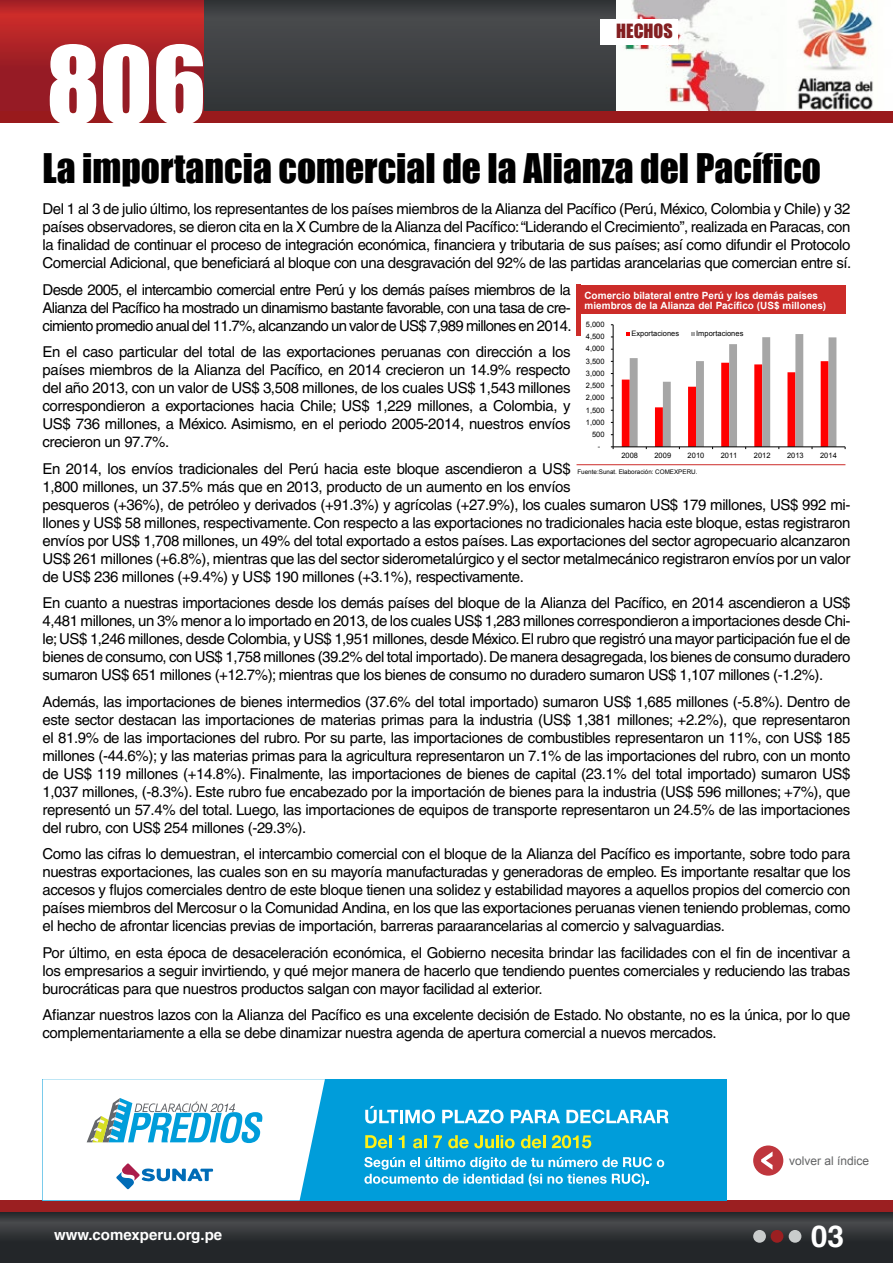
<style>
.page{position:relative;width:893px;height:1263px;background:#fff}
.page>*{position:absolute;margin:0;border:0;box-sizing:border-box;transform-origin:0 0}
.t1{font:99px "Impact";color:#fff}
.t2{font:37.5px "Impact";color:#000}
.t3{font:700 30px "Helvetica";color:#fff}
.t4{font:18px "Impact";color:#831f21}
.t5{font:15px/18px "Helvetica";letter-spacing:-.025em;color:#000;text-align:justify}
.t6{font:700 15px "Helvetica";color:#fff}
.t7{font:12px "Arial";color:#636465}
.t8{font:700 9.9px/9.9px "Arial";color:#fff}
.t9{font:7.5px "Arial";color:#000}
.t10{font:6.3px "Arial";letter-spacing:-.005em;color:#000}
</style>
<div class="page">
<div style="left:200px;top:0;width:693px;height:123px;background:#3d3f41"></div>
<img style="left:617px;top:0;width:276px;height:111px">
<svg style="left:0;top:1212px;width:893px;height:51px;background:#2d3033"></svg>
<div style="left:0;top:1200px;width:893px;height:12px;background:#9b1f21"></div>
<div style="left:753px;top:1230px;width:13px;height:13px;background:#c9cccc;border-radius:50%"></div>
<div style="left:771px;top:1230px;width:12px;height:13px;background:#9b1f21;border-radius:50%"></div>
<div style="left:789px;top:1230px;width:12px;height:13px;background:#c9cccc;border-radius:50%"></div>
<div style="left:753px;top:1145px;width:30px;height:31px;background:#bf363d;border-radius:50%"></div>
<svg style="left:761px;top:1152px;width:11px;height:18px"></svg>
<svg style="left:0;top:0;width:203px;height:111px;background:#a72026"></svg>
<div style="left:0;top:111px;width:893px;height:12px;background:#991a1c"></div>
<div style="left:600px;top:19px;width:78px;height:25px;background:#fff"></div>
<div style="left:43px;top:1079px;width:684px;height:121px;background:#009dda"></div>
<svg style="left:364px;top:1157px;width:300px;height:29px"></svg>
<svg style="left:365px;top:1106px;width:70px;height:17px"></svg>
<svg style="left:442px;top:1109px;width:62px;height:14px"></svg>
<svg style="left:511px;top:1110px;width:49px;height:13px"></svg>
<svg style="left:566px;top:1109px;width:102px;height:14px"></svg>
<svg style="left:365px;top:1135px;width:26px;height:13px"></svg>
<svg style="left:399px;top:1135px;width:6px;height:13px"></svg>
<svg style="left:413px;top:1135px;width:14px;height:13px"></svg>
<svg style="left:433px;top:1135px;width:9px;height:13px"></svg>
<svg style="left:448px;top:1135px;width:67px;height:13px"></svg>
<svg style="left:521px;top:1135px;width:24px;height:13px"></svg>
<svg style="left:552px;top:1135px;width:39px;height:13px"></svg>
<svg style="left:43px;top:1079px;width:282px;height:121px;background:#d7ecf4"></svg>
<div style="left:576px;top:285px;width:270px;height:28px;background:#cc2c29"></div>
<div style="left:576px;top:285px;width:5px;height:51px;background:#cc2c29"></div>
<hr style="left:576px;top:464px;width:269px;height:1px;background:#cc2c29">
<hr style="left:613px;top:325px;width:1px;height:122px;background:#000">
<hr style="left:613px;top:447px;width:232px;height:1px;background:#000">
<svg style="left:622px;top:332px;width:214px;height:117px"></svg>
<h1 class="t1" style="left:47px;top:8px;width:161px">806</h1>
<p class="t4" style="left:616px;top:17px;width:58px">hechos</p>
<h2 class="t2" style="left:43px;top:139px;width:780px">La importancia comercial de la Alianza del Pacífico</h2>
<p class="t5" style="left:43px;top:200px;width:810px">Del 1 al 3 de julio último, los representantes de los países miembros de la Alianza del Pacífico (Perú, México, Colombia y Chile) y 32 países observadores, se dieron cita en la X Cumbre de la Alianza del Pacífico: “Liderando el Crecimiento”, realizada en Paracas, con la finalidad de continuar el proceso de integración económica, financiera y tributaria de sus países; así como difundir el Protocolo Comercial Adicional, que beneficiará al bloque con una desgravación del 92% de las partidas arancelarias que comercian entre sí.</p>
<p class="t5" style="left:43px;top:280px;width:531px">Desde 2005, el intercambio comercial entre Perú y los demás países miembros de la Alianza del Pacífico ha mostrado un dinamismo bastante favorable, con una tasa de cre&shy;cimiento promedio anual del 11.7%, alcanzando un valor de US$ 7,989 millones en 2014.</p>
<p class="t5" style="left:43px;top:343px;width:530px">En el caso particular del total de las exportaciones peruanas con dirección a los países miembros de la Alianza del Pacífico, en 2014 crecieron un 14.9% respecto del año 2013, con un valor de US$ 3,508 millones, de los cuales US$ 1,543 millones correspondieron a exportaciones hacia Chile; US$ 1,229 millones, a Colombia, y US$ 736 millones, a México. Asimismo, en el periodo 2005-2014, nuestros envíos crecieron un 97.7%.</p>
<p class="t5" style="left:43px;top:459px;width:809px;text-align:left">En 2014, los envíos tradicionales del Perú hacia este bloque ascendieron a US$<br>1,800 millones, un 37.5% más que en 2013, producto de un aumento en los envíos<br>pesqueros (+36%), de petróleo y derivados (+91.3%) y agrícolas (+27.9%), los cuales sumaron US$ 179 millones, US$ 992 mi&shy;llones y US$ 58 millones, respectivamente. Con respecto a las exportaciones no tradicionales hacia este bloque, estas registraron envíos por US$ 1,708 millones, un 49% del total exportado a estos países. Las exportaciones del sector agropecuario alcanzaron US$ 261 millones (+6.8%), mientras que las del sector siderometalúrgico y el sector metalmecánico registraron envíos por un valor de US$ 236 millones (+9.4%) y US$ 190 millones (+3.1%), respectivamente.</p>
<p class="t5" style="left:43px;top:594px;width:809px">En cuanto a nuestras importaciones desde los demás países del bloque de la Alianza del Pacífico, en 2014 ascendieron a US$ 4,481 millones, un 3% menor a lo importado en 2013, de los cuales US$ 1,283 millones correspondieron a importaciones desde Chi&shy;le; US$ 1,246 millones, desde Colombia, y US$ 1,951 millones, desde México. El rubro que registró una mayor participación fue el de bienes de consumo, con US$ 1,758 millones (39.2% del total importado). De manera desagregada, los bienes de consumo duradero sumaron US$ 651 millones (+12.7%); mientras que los bienes de consumo no duradero sumaron US$ 1,107 millones (-1.2%).</p>
<p class="t5" style="left:43px;top:692px;width:809px">Además, las importaciones de bienes intermedios (37.6% del total importado) sumaron US$ 1,685 millones (-5.8%). Dentro de este sector destacan las importaciones de materias primas para la industria (US$ 1,381 millones; +2.2%), que representaron el 81.9% de las importaciones del rubro. Por su parte, las importaciones de combustibles representaron un 11%, con US$ 185 millones (-44.6%); y las materias primas para la agricultura representaron un 7.1% de las importaciones del rubro, con un monto de US$ 119 millones (+14.8%). Finalmente, las importaciones de bienes de capital (23.1% del total importado) sumaron US$ 1,037 millones, (-8.3%). Este rubro fue encabezado por la importación de bienes para la industria (US$ 596 millones; +7%), que representó un 57.4% del total. Luego, las importaciones de equipos de transporte representaron un 24.5% de las importaciones del rubro, con US$ 254 millones (-29.3%).</p>
<p class="t5" style="left:43px;top:845px;width:809px">Como las cifras lo demuestran, el intercambio comercial con el bloque de la Alianza del Pacífico es importante, sobre todo para nuestras exportaciones, las cuales son en su mayoría manufacturadas y generadoras de empleo. Es importante resaltar que los accesos y flujos comerciales dentro de este bloque tienen una solidez y estabilidad mayores a aquellos propios del comercio con países miembros del Mercosur o la Comunidad Andina, en los que las exportaciones peruanas vienen teniendo problemas, como el hecho de afrontar licencias previas de importación, barreras paraarancelarias al comercio y salvaguardias.</p>
<p class="t5" style="left:43px;top:943px;width:809px">Por último, en esta época de desaceleración económica, el Gobierno necesita brindar las facilidades con el fin de incentivar a los empresarios a seguir invirtiendo, y qué mejor manera de hacerlo que tendiendo puentes comerciales y reduciendo las trabas burocráticas para que nuestros productos salgan con mayor facilidad al exterior.</p>
<p class="t5" style="left:43px;top:1006px;width:809px">Afianzar nuestros lazos con la Alianza del Pacífico es una excelente decisión de Estado. No obstante, no es la única, por lo que complementariamente a ella se debe dinamizar nuestra agenda de apertura comercial a nuevos mercados.</p>
<p class="t8" style="left:584px;top:290px;width:243px">Comercio bilateral entre Perú y los demás países miembros de la Alianza del Pacífico (US$ millones)</p>
<p class="t9" style="left:586px;top:319px;width:20px">5,000</p>
<p class="t9" style="left:631px;top:328px;width:49px">Exportaciones</p>
<p class="t9" style="left:696px;top:328px;width:49px">Importaciones</p>
<p class="t9" style="left:586px;top:331px;width:20px">4,500</p>
<p class="t9" style="left:586px;top:344px;width:20px">4,000</p>
<p class="t9" style="left:586px;top:356px;width:20px">3,500</p>
<p class="t9" style="left:586px;top:368px;width:20px">3,000</p>
<p class="t9" style="left:586px;top:380px;width:20px">2,500</p>
<p class="t9" style="left:586px;top:392px;width:20px">2,000</p>
<p class="t9" style="left:586px;top:405px;width:20px">1,500</p>
<p class="t9" style="left:586px;top:417px;width:20px">1,000</p>
<p class="t9" style="left:592px;top:429px;width:14px">500</p>
<p class="t9" style="left:598px;top:441px;width:4px">-</p>
<p class="t9" style="left:621px;top:450px;width:18px">2008</p>
<p class="t9" style="left:654px;top:450px;width:18px">2009</p>
<p class="t9" style="left:688px;top:450px;width:18px">2010</p>
<p class="t9" style="left:721px;top:450px;width:18px">2011</p>
<p class="t9" style="left:754px;top:450px;width:18px">2012</p>
<p class="t9" style="left:787px;top:450px;width:18px">2013</p>
<p class="t9" style="left:820px;top:450px;width:18px">2014</p>
<p class="t10" style="left:577px;top:467px;width:122px">Fuente:Sunat. Elaboración: COMEXPERU.</p>
<p class="t6" style="left:54px;top:1226px;width:170px">www.comexperu.org.pe</p>
<p class="t7" style="left:789px;top:1152px;width:82px">volver al índice</p>
<h3 class="t3" style="left:811px;top:1218px;width:35px">03</h3>
</div>
